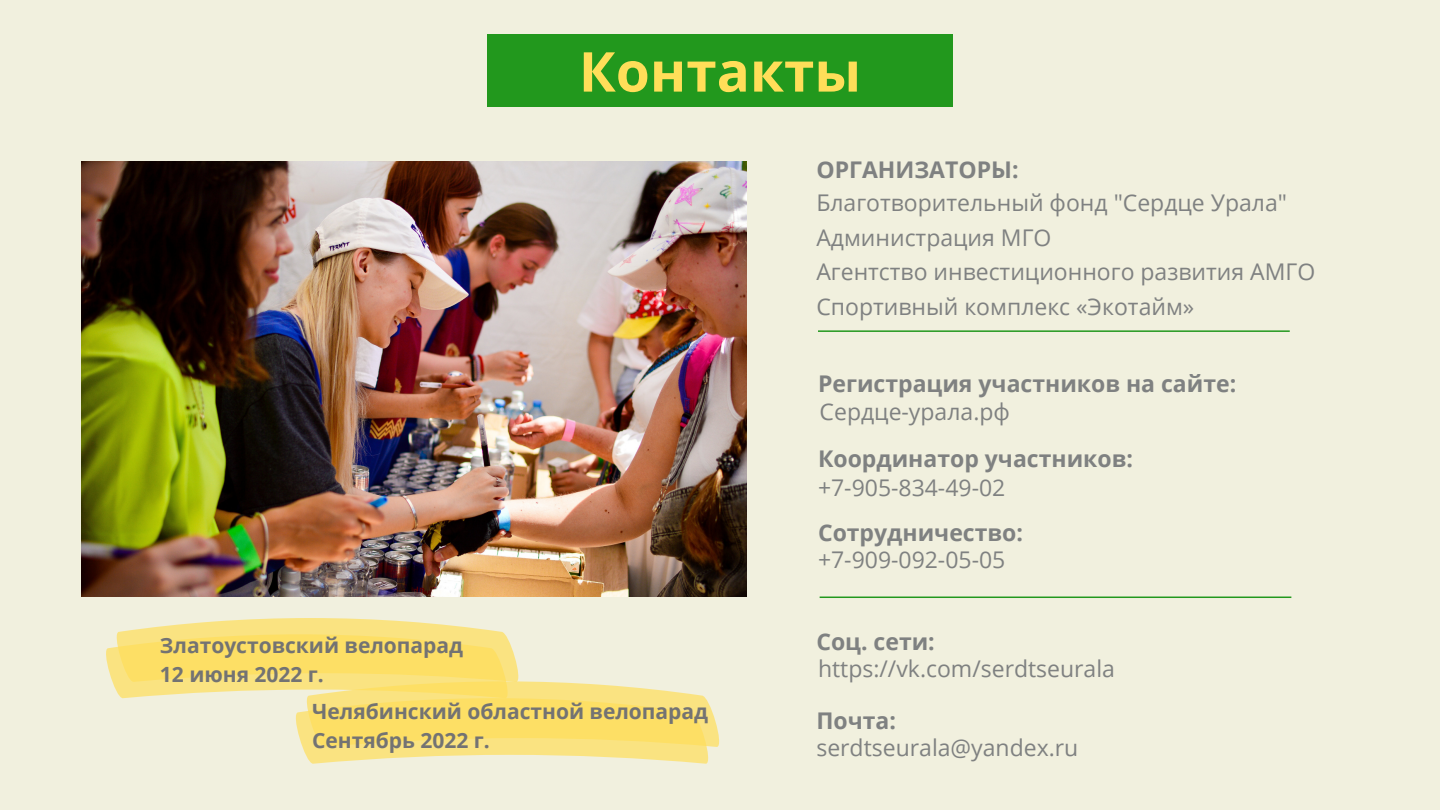
<style>
.page{position:relative;width:1440px;height:810px;background:#f1f0de}
.page>*{position:absolute;margin:0;border:0;box-sizing:border-box;transform-origin:0 0}
.t1{font:700 55px "Open Sans";color:#ffde59}
.t2{font:23px "Open Sans";color:#7f8181}
.t3{font:700 23px "Open Sans";color:#7f8181}
.t4{font:700 21px "Open Sans";color:#737373}
</style>
<div class="page">
<img style="left:81px;top:161px;width:666px;height:436px">
<div style="left:487px;top:34px;width:466px;height:73px;background:#22981d"></div>
<hr style="left:818px;top:330px;width:472px;height:2px;background:#22981d">
<hr style="left:820px;top:597px;width:471px;height:1px;background:#22981d">
<svg style="left:106px;top:618px;width:614px;height:146px"></svg>
<p class="t1" style="left:579px;top:33px;width:284px">Контакты</p>
<p class="t3" style="left:816px;top:154px;width:204px">ОРГАНИЗАТОРЫ:</p>
<p class="t2" style="left:816px;top:187px;width:472px">Благотворительный фонд "Сердце Урала"</p>
<p class="t2" style="left:816px;top:221px;width:237px">Администрация МГО</p>
<p class="t2" style="left:816px;top:256px;width:501px">Агентство инвестиционного развития АМГО</p>
<p class="t2" style="left:816px;top:290px;width:379px">Спортивный комплекс «Экотайм»</p>
<p class="t3" style="left:818px;top:367px;width:420px">Регистрация участников на сайте:</p>
<p class="t2" style="left:820px;top:396px;width:192px">Сердце-урала.рф</p>
<p class="t4" style="left:160px;top:630px;width:305px">Златоустовский велопарад</p>
<p class="t4" style="left:160px;top:659px;width:166px">12 июня 2022 г.</p>
<p class="t4" style="left:312px;top:696px;width:397px">Челябинский областной велопарад</p>
<p class="t4" style="left:312px;top:726px;width:179px">Сентябрь 2022 г.</p>
<p class="t3" style="left:818px;top:442px;width:316px">Координатор участников:</p>
<p class="t2" style="left:818px;top:472px;width:189px">+7-905-834-49-02</p>
<p class="t3" style="left:818px;top:516px;width:206px">Сотрудничество:</p>
<p class="t2" style="left:818px;top:543px;width:189px">+7-909-092-05-05</p>
<p class="t3" style="left:816px;top:625px;width:120px">Соц. сети:</p>
<p class="t2" style="left:818px;top:652px;width:298px">https://vk.com/serdtseurala</p>
<p class="t3" style="left:816px;top:705px;width:81px">Почта:</p>
<p class="t2" style="left:816px;top:732px;width:264px">serdtseurala@yandex.ru</p>
</div>
